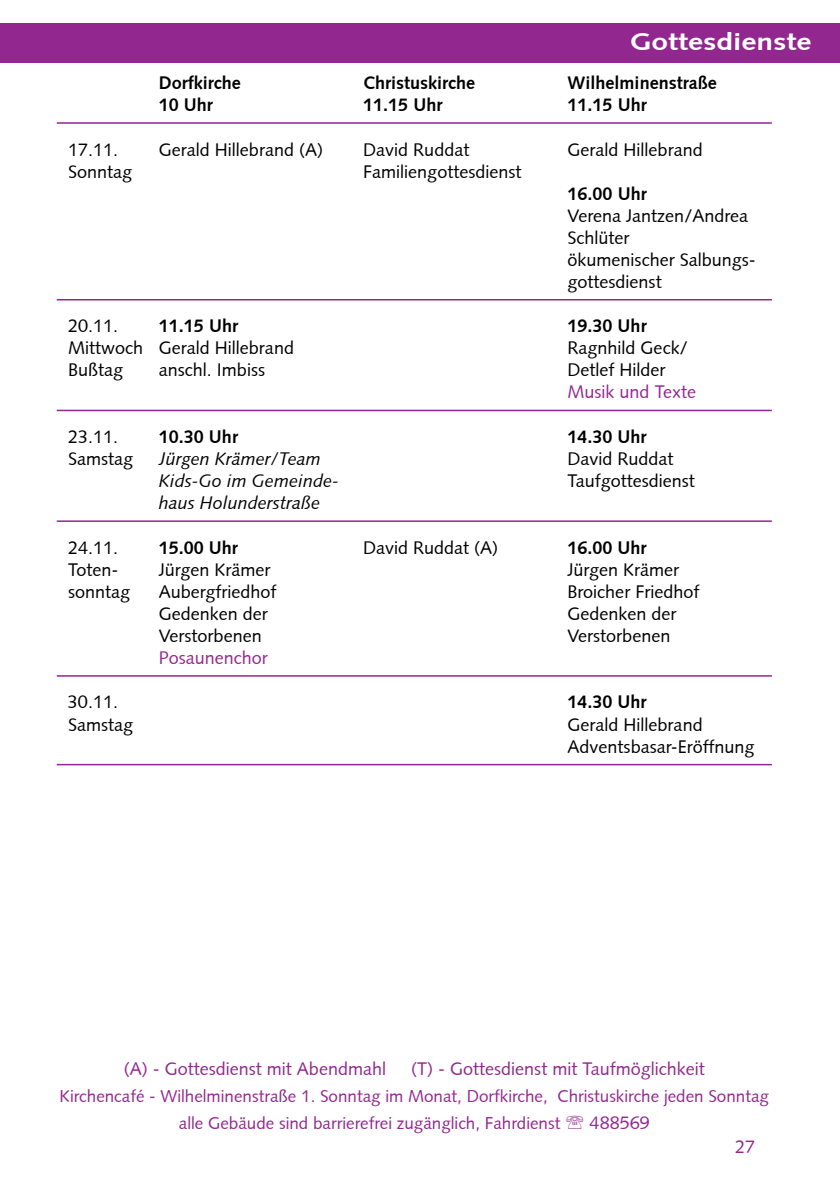
<style>
.page{position:relative;width:840px;height:1191px;background:#fff}
.page>*{position:absolute;margin:0;border:0;box-sizing:border-box;transform-origin:0 0}
.t1{font:700 24px "Syntax";color:#fff;scale:1.25 1}
.t2{font:18px/22px "Syntax";color:#000}
.t3{font:700 18px "Syntax";color:#000}
.t4{font:18px "Syntax";color:#92278f}
.t5{font:italic 18px "Syntax";color:#000}
.t6{font:17px/27px "Syntax";color:#92278f}
</style>
<div class="page">
<div style="left:0;top:23px;width:839px;height:39px;background:#92278f"></div>
<hr style="left:57px;top:122px;width:714px;height:2px;background:#92278f">
<hr style="left:57px;top:299px;width:714px;height:1px;background:#92278f">
<hr style="left:57px;top:410px;width:714px;height:1px;background:#92278f">
<hr style="left:57px;top:520px;width:714px;height:2px;background:#92278f">
<hr style="left:57px;top:675px;width:714px;height:1px;background:#92278f">
<hr style="left:57px;top:764px;width:714px;height:1px;background:#92278f">
<h1 class="t1" style="left:629px;top:28px;width:147px">Gottesdienste</h1>
<p class="t3" style="left:159px;top:72px;width:83px">Dorfkirche</p>
<p class="t3" style="left:363px;top:72px;width:113px">Christuskirche</p>
<p class="t3" style="left:567px;top:72px;width:151px">Wilhelminenstraße</p>
<p class="t3" style="left:159px;top:94px;width:56px">10 Uhr</p>
<p class="t3" style="left:363px;top:94px;width:81px">11.15 Uhr</p>
<p class="t3" style="left:567px;top:94px;width:81px">11.15 Uhr</p>
<p class="t2" style="left:68px;top:138px;width:52px">17.11.</p>
<p class="t2" style="left:159px;top:138px;width:165px">Gerald Hillebrand (A)</p>
<p class="t2" style="left:363px;top:138px;width:108px">David Ruddat</p>
<p class="t2" style="left:567px;top:138px;width:136px">Gerald Hillebrand</p>
<p class="t2" style="left:68px;top:160px;width:66px">Sonntag</p>
<p class="t2" style="left:363px;top:160px;width:160px">Familiengottesdienst</p>
<p class="t3" style="left:567px;top:183px;width:81px">16.00 Uhr</p>
<p class="t2" style="left:567px;top:204px;width:190px">Verena Jantzen/Andrea<br>Schlüter<br>ökumenischer Salbungs&shy;gottesdienst</p>
<p class="t2" style="left:68px;top:315px;width:52px">20.11.</p>
<p class="t3" style="left:159px;top:316px;width:81px">11.15 Uhr</p>
<p class="t3" style="left:567px;top:316px;width:81px">19.30 Uhr</p>
<p class="t2" style="left:68px;top:337px;width:227px">Mittwoch Gerald Hillebrand</p>
<p class="t2" style="left:567px;top:337px;width:122px">Ragnhild Geck/</p>
<p class="t2" style="left:68px;top:359px;width:57px">Bußtag</p>
<p class="t2" style="left:159px;top:359px;width:108px">anschl. Imbiss</p>
<p class="t2" style="left:567px;top:359px;width:99px">Detlef Hilder</p>
<p class="t4" style="left:567px;top:381px;width:130px">Musik und Texte</p>
<p class="t2" style="left:68px;top:426px;width:52px">23.11.</p>
<p class="t3" style="left:159px;top:426px;width:81px">10.30 Uhr</p>
<p class="t3" style="left:567px;top:426px;width:81px">14.30 Uhr</p>
<p class="t2" style="left:68px;top:448px;width:67px">Samstag</p>
<p class="t5" style="left:159px;top:448px;width:163px">Jürgen Krämer/Team</p>
<p class="t2" style="left:567px;top:448px;width:108px">David Ruddat</p>
<p class="t5" style="left:159px;top:470px;width:182px">Kids-Go im Gemeinde-</p>
<p class="t2" style="left:567px;top:470px;width:129px">Taufgottesdienst</p>
<p class="t5" style="left:159px;top:492px;width:163px">haus Holunderstraße</p>
<p class="t2" style="left:68px;top:536px;width:52px">24.11.</p>
<p class="t3" style="left:159px;top:537px;width:81px">15.00 Uhr</p>
<p class="t2" style="left:363px;top:536px;width:137px">David Ruddat (A)</p>
<p class="t3" style="left:567px;top:537px;width:81px">16.00 Uhr</p>
<p class="t2" style="left:68px;top:558px;width:52px">Toten-</p>
<p class="t2" style="left:159px;top:558px;width:113px">Jürgen Krämer</p>
<p class="t2" style="left:567px;top:558px;width:113px">Jürgen Krämer</p>
<p class="t2" style="left:68px;top:580px;width:64px">sonntag</p>
<p class="t2" style="left:159px;top:580px;width:119px">Aubergfriedhof</p>
<p class="t2" style="left:567px;top:580px;width:133px">Broicher Friedhof</p>
<p class="t2" style="left:159px;top:602px;width:111px">Gedenken der</p>
<p class="t2" style="left:567px;top:602px;width:111px">Gedenken der</p>
<p class="t2" style="left:159px;top:624px;width:104px">Verstorbenen</p>
<p class="t2" style="left:567px;top:624px;width:104px">Verstorbenen</p>
<p class="t4" style="left:159px;top:647px;width:111px">Posaunenchor</p>
<p class="t2" style="left:68px;top:691px;width:52px">30.11.</p>
<p class="t3" style="left:567px;top:692px;width:81px">14.30 Uhr</p>
<p class="t2" style="left:68px;top:713px;width:67px">Samstag</p>
<p class="t2" style="left:567px;top:713px;width:188px">Gerald Hillebrand<br>Adventsbasar-Eröffnung</p>
<p class="t4" style="left:124px;top:1058px;width:264px">(A) - Gottesdienst mit Abendmahl</p>
<p class="t4" style="left:411px;top:1058px;width:295px">(T) - Gottesdienst mit Taufmöglichkeit</p>
<p class="t6" style="left:179px;top:1082px;width:591px;text-indent:-119px">Kirchencafé - Wilhelminenstraße 1. Sonntag im Monat, Dorfkirche, Christuskirche jeden Sonntag alle Gebäude sind barrierefrei zugänglich, Fahrdienst</p>
<p class="t4" style="left:589px;top:1112px;width:62px">488569</p>
<p class="t4" style="left:734px;top:1135px;width:22px">27</p>
</div>
